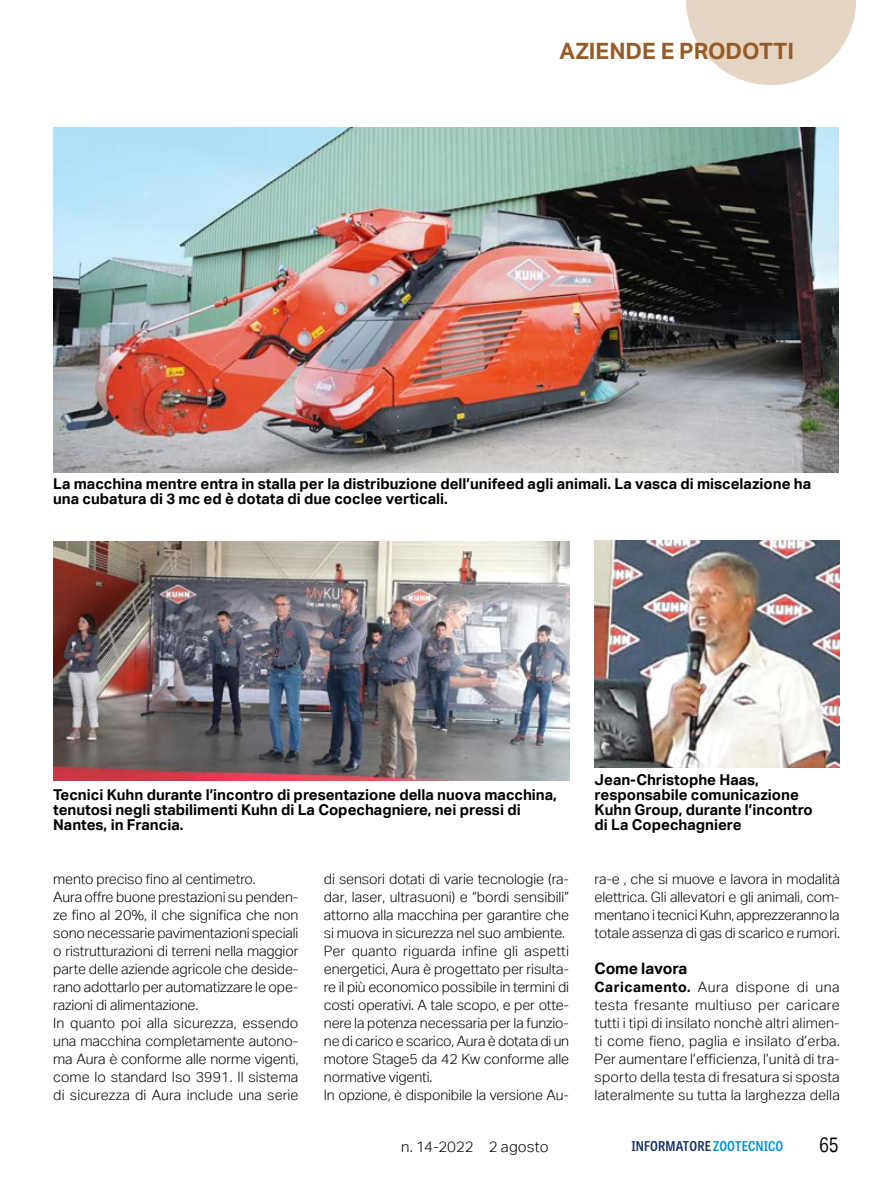
<style>
.page{position:relative;width:893px;height:1191px;background:#fff}
.page>*{position:absolute;margin:0;border:0;box-sizing:border-box;transform-origin:0 0}
.t1{font:700 22.5px "Aktiv Grotesk";color:#955c29}
.t2{font:21px "Aktiv Grotesk";color:#000;scale:.8 1}
.iz20_titoletto_infra{font:700 15.75px "Aktiv Grotesk";letter-spacing:-.01em;color:#000}
.iz20_didascalia{font:700 15px/15px "Aktiv Grotesk";color:#000}
.t3{font:300 15px "Aktiv Grotesk";color:#000}
.iz20_testo{font:300 14.25px/18px "Aktiv Grotesk";letter-spacing:-.01em;color:#000;text-align:justify}
.t4{font:600 semi-condensed 13.5px "Tablet Gothic";letter-spacing:.01em;color:#122e5c}
.s1{font-weight:700}
.s2{color:#008fcf}
</style>
<div class="page">
<svg style="left:686px;top:0;width:170px;height:85px"></svg>
<img style="left:53px;top:128px;width:786px;height:344px">
<img style="left:53px;top:542px;width:516px;height:239px">
<img style="left:595px;top:540px;width:245px;height:227px">
<h1 class="t1" style="left:559px;top:37px;width:236px">AZIENDE E PRODOTTI</h1>
<p class="iz20_didascalia" style="left:53px;top:476px;width:759px">La macchina mentre entra in stalla per la distribuzione dell’unifeed agli animali. La vasca di miscelazione ha una cubatura di 3 mc ed è dotata di due coclee verticali.</p>
<p class="iz20_didascalia" style="left:53px;top:786px;width:505px">Tecnici Kuhn durante l’incontro di presentazione della nuova macchina, tenutosi negli stabilimenti Kuhn di La Copechagniere, nei pressi di<br>Nantes, in Francia.</p>
<p class="iz20_testo" style="left:53px;top:870px;width:204px">mento preciso fino al centimetro.</p>
<p class="iz20_testo" style="left:53px;top:888px;width:247px">Aura offre buone prestazioni su penden&shy;ze fino al 20%, il che significa che non sono necessarie pavimentazioni speciali o ristrutturazioni di terreni nella maggior parte delle aziende agricole che deside&shy;rano adottarlo per automatizzare le ope&shy;razioni di alimentazione.</p>
<p class="iz20_testo" style="left:53px;top:1014px;width:247px">In quanto poi alla sicurezza, essendo una macchina completamente autono&shy;ma Aura è conforme alle norme vigenti, come lo standard Iso 3991. Il sistema di sicurezza di Aura include una serie</p>
<p class="iz20_testo" style="left:324px;top:870px;width:247px">di sensori dotati di varie tecnologie (ra&shy;dar, laser, ultrasuoni) e “bordi sensibili” attorno alla macchina per garantire che si muova in sicurezza nel suo ambiente.</p>
<p class="iz20_testo" style="left:324px;top:942px;width:247px">Per quanto riguarda infine gli aspetti energetici, Aura è progettato per risulta&shy;re il più economico possibile in termini di costi operativi. A tale scopo, e per otte&shy;nere la potenza necessaria per la funzio&shy;ne di carico e scarico, Aura è dotata di un motore Stage5 da 42 Kw conforme alle normative vigenti.</p>
<p class="iz20_testo" style="left:324px;top:1086px;width:247px">In opzione, è disponibile la versione Au-</p>
<p class="iz20_didascalia" style="left:595px;top:771px;width:220px">Jean-Christophe Haas, responsabile comunicazione<br>Kuhn Group, durante l’incontro di La Copechagniere</p>
<p class="iz20_testo" style="left:595px;top:870px;width:247px">ra-e , che si muove e lavora in modalità elettrica. Gli allevatori e gli animali, com&shy;mentano i tecnici Kuhn, apprezzeranno la totale assenza di gas di scarico e rumori.</p>
<p class="iz20_titoletto_infra" style="left:595px;top:958px;width:94px">Come lavora</p>
<p class="iz20_testo" style="left:595px;top:978px;width:247px"><span class="s1">Caricamento.</span> Aura dispone di una testa fresante multiuso per caricare tutti i tipi di insilato nonchè altri alimen&shy;ti come fieno, paglia e insilato d’erba.<br>Per aumentare l’efficienza, l’unità di tra&shy;sporto della testa di fresatura si sposta lateralmente su tutta la larghezza della</p>
<p class="t3" style="left:401px;top:1138px;width:149px">n. 14-2022 2 agosto</p>
<p class="t4" style="left:631px;top:1137px;width:153px">INFORMATORE <span class="s2">ZOOTECNICO</span></p>
<h2 class="t2" style="left:819px;top:1132px;width:26px">65</h2>
</div>
